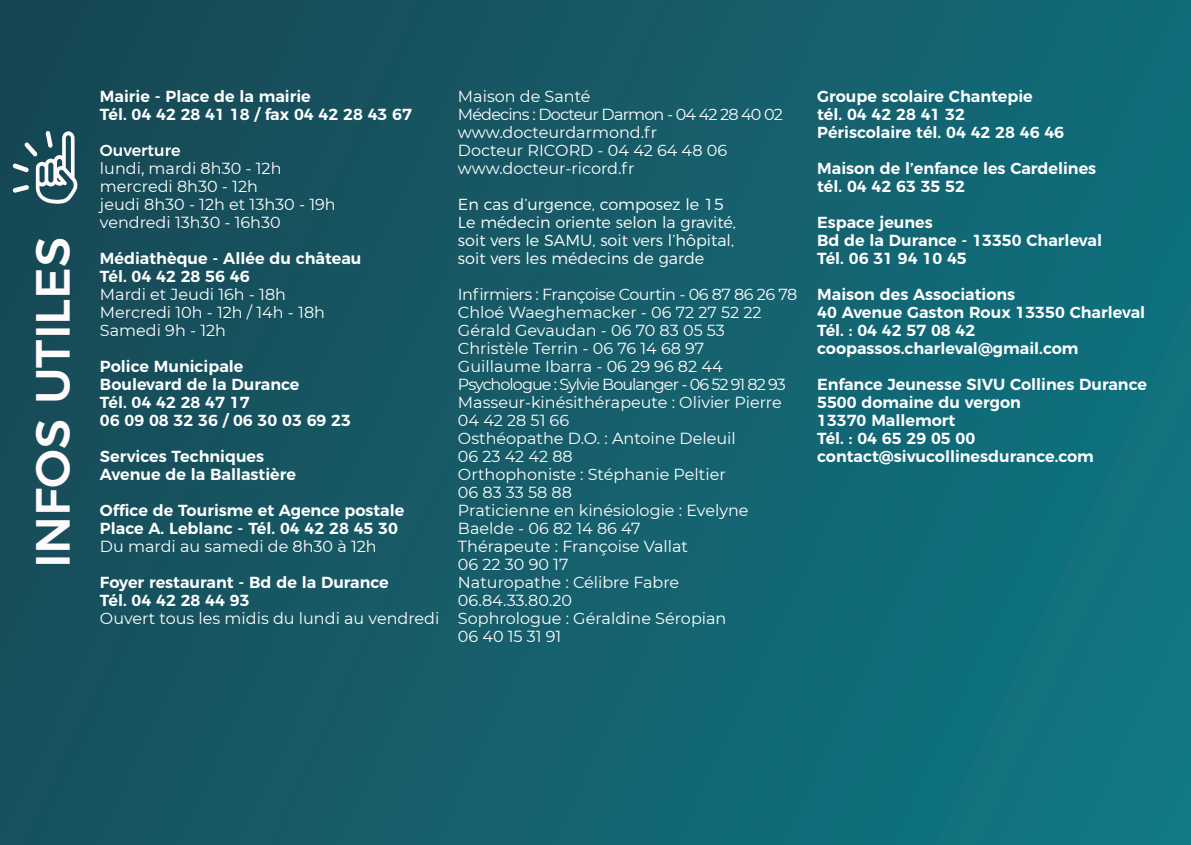
<style>
.page{position:relative;width:1191px;height:845px;background:#fff}
.page>*{position:absolute;margin:0;border:0;box-sizing:border-box;transform-origin:0 0}
.t1{font:500 48px "Montserrat";color:#fefafc}
.t2{font:600 16px/18px "Montserrat";color:#fff}
.t3{font:16px/18px "Montserrat";color:#fff}
.t4{font:300 16px/18px "Montserrat";color:#fff}
.t5{font:16px "Montserrat";letter-spacing:-.03em;color:#fff}
.t6{font:16px "Montserrat";letter-spacing:-.06em;color:#fff}
.t7{font:16px "Montserrat";letter-spacing:-.05em;color:#fff}
.t8{font:500 16px "Montserrat";color:#fff}
</style>
<div class="page">
<div style="left:0;top:0;width:1191px;height:845px;background:linear-gradient(to right,#184b57,#117280)"></div>
<svg style="left:13px;top:131px;width:65px;height:73px"></svg>
<p class="t1" style="left:14px;top:568px;width:333px;rotate:-90deg">INFOS UTILES</p>
<p class="t2" style="left:100px;top:86px;width:212px">Mairie - Place de la mairie</p>
<p class="t2" style="left:100px;top:104px;width:313px">Tél. 04 42 28 41 18 / fax 04 42 28 43 67</p>
<p class="t8" style="left:100px;top:137px;width:82px">Ouverture</p>
<p class="t3" style="left:100px;top:158px;width:183px">lundi, mardi 8h30 - 12h</p>
<p class="t3" style="left:100px;top:176px;width:159px">mercredi 8h30 - 12h</p>
<p class="t3" style="left:100px;top:194px;width:237px">jeudi 8h30 - 12h et 13h30 - 19h</p>
<p class="t3" style="left:100px;top:212px;width:182px">vendredi 13h30 - 16h30</p>
<p class="t2" style="left:100px;top:248px;width:263px">Médiathèque - Allée du château<br>Tél. 04 42 28 56 46</p>
<p class="t3" style="left:100px;top:284px;width:188px">Mardi et Jeudi 16h - 18h</p>
<p class="t3" style="left:100px;top:302px;width:227px">Mercredi 10h - 12h / 14h - 18h</p>
<p class="t3" style="left:100px;top:320px;width:128px">Samedi 9h - 12h</p>
<p class="t2" style="left:100px;top:356px;width:201px">Police Municipale<br>Boulevard de la Durance</p>
<p class="t2" style="left:100px;top:392px;width:252px">Tél. 04 42 28 47 17<br>06 09 08 32 36 / 06 30 03 69 23</p>
<p class="t2" style="left:100px;top:446px;width:197px">Services Techniques<br>Avenue de la Ballastière</p>
<p class="t2" style="left:100px;top:500px;width:306px">Office de Tourisme et Agence postale<br>Place A. Leblanc - Tél. 04 42 28 45 30</p>
<p class="t3" style="left:100px;top:536px;width:278px">Du mardi au samedi de 8h30 à 12h</p>
<p class="t2" style="left:100px;top:572px;width:290px">Foyer restaurant - Bd de la Durance<br>Tél. 04 42 28 44 93</p>
<p class="t3" style="left:100px;top:608px;width:341px">Ouvert tous les midis du lundi au vendredi</p>
<p class="t3" style="left:458px;top:86px;width:134px">Maison de Santé</p>
<p class="t7" style="left:458px;top:103px;width:326px">Médecins : Docteur Darmon - 04 42 28 40 02</p>
<p class="t3" style="left:458px;top:122px;width:201px">www.docteurdarmond.fr</p>
<p class="t3" style="left:458px;top:140px;width:271px">Docteur RICORD - 04 42 64 48 06</p>
<p class="t3" style="left:458px;top:158px;width:178px">www.docteur-ricord.fr</p>
<p class="t4" style="left:458px;top:194px;width:267px">En cas d’urgence, composez le 15</p>
<p class="t4" style="left:458px;top:212px;width:280px">Le médecin oriente selon la gravité, soit vers le SAMU, soit vers l’hôpital, soit vers les médecins de garde</p>
<p class="t5" style="left:458px;top:283px;width:341px">Infirmiers : Françoise Courtin - 06 87 86 26 78</p>
<p class="t3" style="left:458px;top:302px;width:305px">Chloé Waeghemacker - 06 72 27 52 22</p>
<p class="t3" style="left:458px;top:320px;width:268px">Gérald Gevaudan - 06 70 83 05 53</p>
<p class="t3" style="left:458px;top:338px;width:248px">Christèle Terrin - 06 76 14 68 97</p>
<p class="t3" style="left:458px;top:356px;width:266px">Guillaume Ibarra - 06 29 96 82 44</p>
<p class="t6" style="left:458px;top:373px;width:329px">Psychologue : Sylvie Boulanger - 06 52 91 82 93</p>
<p class="t3" style="left:458px;top:392px;width:325px">Masseur-kinésithérapeute : Olivier Pierre</p>
<p class="t3" style="left:458px;top:410px;width:113px">04 42 28 51 66</p>
<p class="t3" style="left:458px;top:428px;width:279px">Osthéopathe D.O. : Antoine Deleuil</p>
<p class="t3" style="left:458px;top:446px;width:116px">06 23 42 42 88</p>
<p class="t3" style="left:458px;top:464px;width:269px">Orthophoniste : Stéphanie Peltier</p>
<p class="t3" style="left:458px;top:482px;width:115px">06 83 33 58 88</p>
<p class="t3" style="left:458px;top:500px;width:292px">Praticienne en kinésiologie : Evelyne<br>Baelde - 06 82 14 86 47</p>
<p class="t3" style="left:458px;top:536px;width:232px">Thérapeute : Françoise Vallat</p>
<p class="t3" style="left:458px;top:554px;width:112px">06 22 30 90 17</p>
<p class="t3" style="left:458px;top:572px;width:223px">Naturopathe : Célibre Fabre</p>
<p class="t3" style="left:458px;top:590px;width:116px">06.84.33.80.20</p>
<p class="t3" style="left:458px;top:608px;width:270px">Sophrologue : Géraldine Séropian</p>
<p class="t3" style="left:458px;top:626px;width:105px">06 40 15 31 91</p>
<p class="t2" style="left:817px;top:86px;width:217px">Groupe scolaire Chantepie tél. 04 42 28 41 32</p>
<p class="t2" style="left:817px;top:122px;width:248px">Périscolaire tél. 04 42 28 46 46</p>
<p class="t2" style="left:817px;top:158px;width:280px">Maison de l’enfance les Cardelines tél. 04 42 63 35 52</p>
<p class="t2" style="left:817px;top:212px;width:117px">Espace jeunes</p>
<p class="t2" style="left:817px;top:230px;width:286px">Bd de la Durance - 13350 Charleval</p>
<p class="t2" style="left:817px;top:248px;width:151px">Tél. 06 31 94 10 45</p>
<p class="t2" style="left:817px;top:284px;width:200px">Maison des Associations</p>
<p class="t2" style="left:817px;top:302px;width:330px">40 Avenue Gaston Roux 13350 Charleval</p>
<p class="t2" style="left:817px;top:320px;width:160px">Tél. : 04 42 57 08 42</p>
<p class="t2" style="left:817px;top:338px;width:263px">coopassos.charleval@gmail.com</p>
<p class="t2" style="left:817px;top:374px;width:331px">Enfance Jeunesse SIVU Collines Durance</p>
<p class="t2" style="left:817px;top:392px;width:205px">5500 domaine du vergon</p>
<p class="t2" style="left:817px;top:410px;width:140px">13370 Mallemort</p>
<p class="t2" style="left:817px;top:428px;width:160px">Tél. : 04 65 29 05 00</p>
<p class="t2" style="left:817px;top:446px;width:278px">contact@sivucollinesdurance.com</p>
</div>
